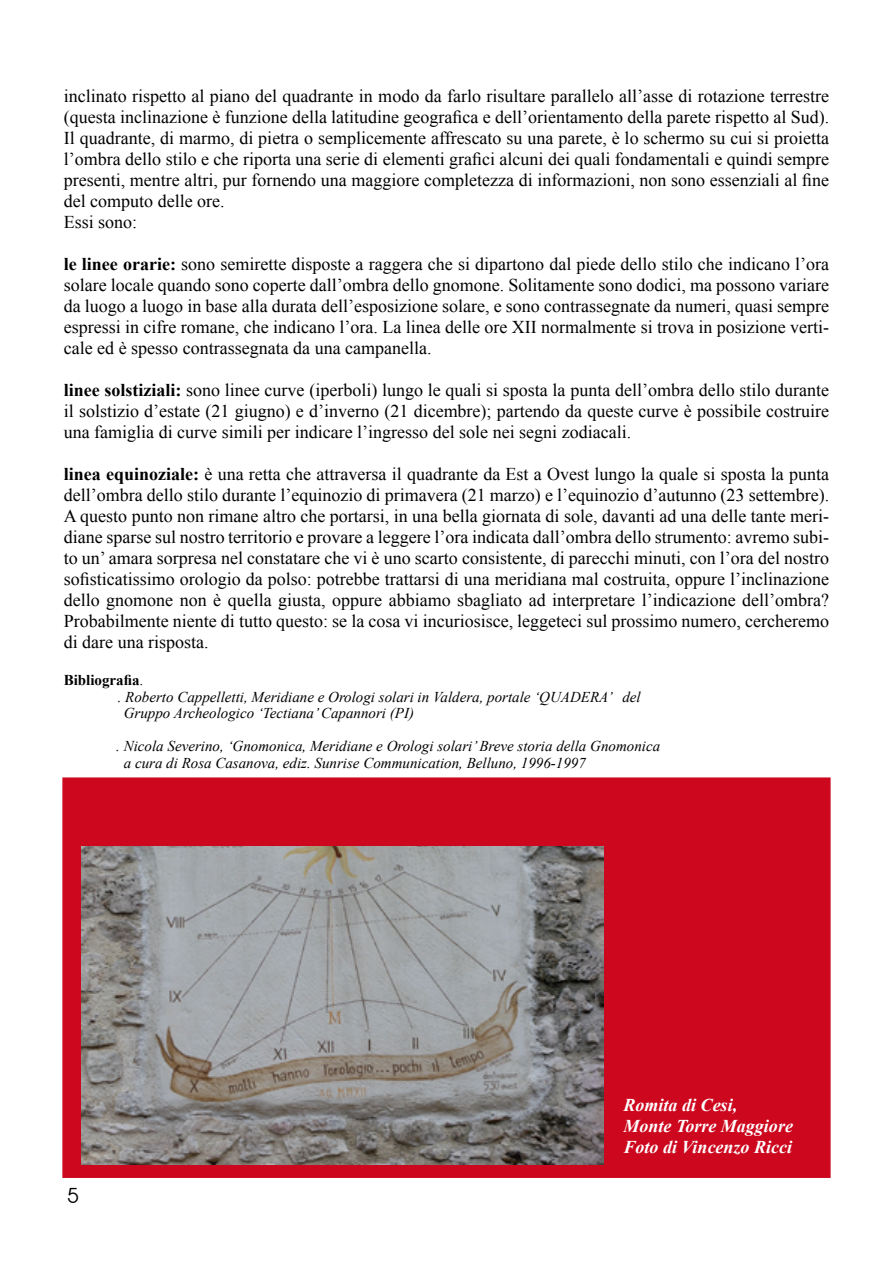
<style>
.page{position:relative;width:893px;height:1263px;background:#fff}
.page>*{position:absolute;margin:0;border:0;box-sizing:border-box;transform-origin:0 0}
.t1{font:21px "Avant Garde IT Cby BT";color:#000}
.t2{font:18px/21px "Times New Roman";color:#000;text-align:justify}
.t3{font:italic 700 18px/21px "Times New Roman";color:#fff}
.t4{font:italic 15px/16.5px "Times New Roman";color:#000}
.t5{font:700 15px "Times New Roman";color:#000}
.s1{font-weight:700}
.s2{font-weight:400}
</style>
<div class="page">
<div style="left:62px;top:777px;width:769px;height:401px;background:#cd071e;border:2px solid #cd071e"></div>
<img style="left:81px;top:846px;width:523px;height:318px">
<p class="t2" style="left:64px;top:85px;width:767px;text-align:left">inclinato rispetto al piano del quadrante in modo da farlo risultare parallelo all’asse di rotazione terrestre (questa inclinazione è funzione della latitudine geografica e dell’orientamento della parete rispetto al Sud).<br>Il quadrante, di marmo, di pietra o semplicemente affrescato su una parete, è lo schermo su cui si proietta l’ombra dello stilo e che riporta una serie di elementi grafici alcuni dei quali fondamentali e quindi sempre presenti, mentre altri, pur fornendo una maggiore completezza di informazioni, non sono essenziali al fine del computo delle ore.<br>Essi sono:</p>
<p class="t2" style="left:64px;top:253px;width:767px"><span class="s1">le linee orarie:</span> sono semirette disposte a raggera che si dipartono dal piede dello stilo che indicano l’ora solare locale quando sono coperte dall’ombra dello gnomone. Solitamente sono dodici, ma possono variare da luogo a luogo in base alla durata dell’esposizione solare, e sono contrassegnate da numeri, quasi sempre espressi in cifre romane, che indicano l’ora. La linea delle ore XII normalmente si trova in posizione verti&shy;cale ed è spesso contrassegnata da una campanella.</p>
<p class="t2" style="left:64px;top:379px;width:767px"><span class="s1">linee solstiziali:</span> sono linee curve (iperboli) lungo le quali si sposta la punta dell’ombra dello stilo durante il solstizio d’estate (21 giugno) e d’inverno (21 dicembre); partendo da queste curve è possibile costruire una famiglia di curve simili per indicare l’ingresso del sole nei segni zodiacali.</p>
<p class="t2" style="left:64px;top:463px;width:767px"><span class="s1">linea equinoziale:</span> è una retta che attraversa il quadrante da Est a Ovest lungo la quale si sposta la punta dell’ombra dello stilo durante l’equinozio di primavera (21 marzo) e l’equinozio d’autunno (23 settembre).<br>A questo punto non rimane altro che portarsi, in una bella giornata di sole, davanti ad una delle tante meri&shy;diane sparse sul nostro territorio e provare a leggere l’ora indicata dall’ombra dello strumento: avremo subi&shy;to un’ amara sorpresa nel constatare che vi è uno scarto consistente, di parecchi minuti, con l’ora del nostro sofisticatissimo orologio da polso: potrebbe trattarsi di una meridiana mal costruita, oppure l’inclinazione dello gnomone non è quella giusta, oppure abbiamo sbagliato ad interpretare l’indicazione dell’ombra?<br>Probabilmente niente di tutto questo: se la cosa vi incuriosisce, leggeteci sul prossimo numero, cercheremo di dare una risposta.</p>
<p class="t5" style="left:64px;top:670px;width:81px">Bibliografia<span class="s2">.</span></p>
<p class="t4" style="left:118px;top:688px;width:524px">. Roberto Cappelletti, Meridiane e Orologi solari in Valdera, portale ‘QUADERA’ del</p>
<p class="t4" style="left:124px;top:705px;width:292px">Gruppo Archeologico ‘Tectiana’ Capannori (PI)</p>
<p class="t4" style="left:124px;top:738px;width:538px;text-indent:-8px">. Nicola Severino, ‘Gnomonica, Meridiane e Orologi solari’ Breve storia della Gnomonica a cura di Rosa Casanova, ediz. Sunrise Communication, Belluno, 1996-1997</p>
<p class="t1" style="left:67px;top:1183px;width:13px">5</p>
<p class="t3" style="left:624px;top:1094px;width:171px">Romita di Cesi,<br>Monte Torre Maggiore<br>Foto di Vincenzo Ricci</p>
</div>
